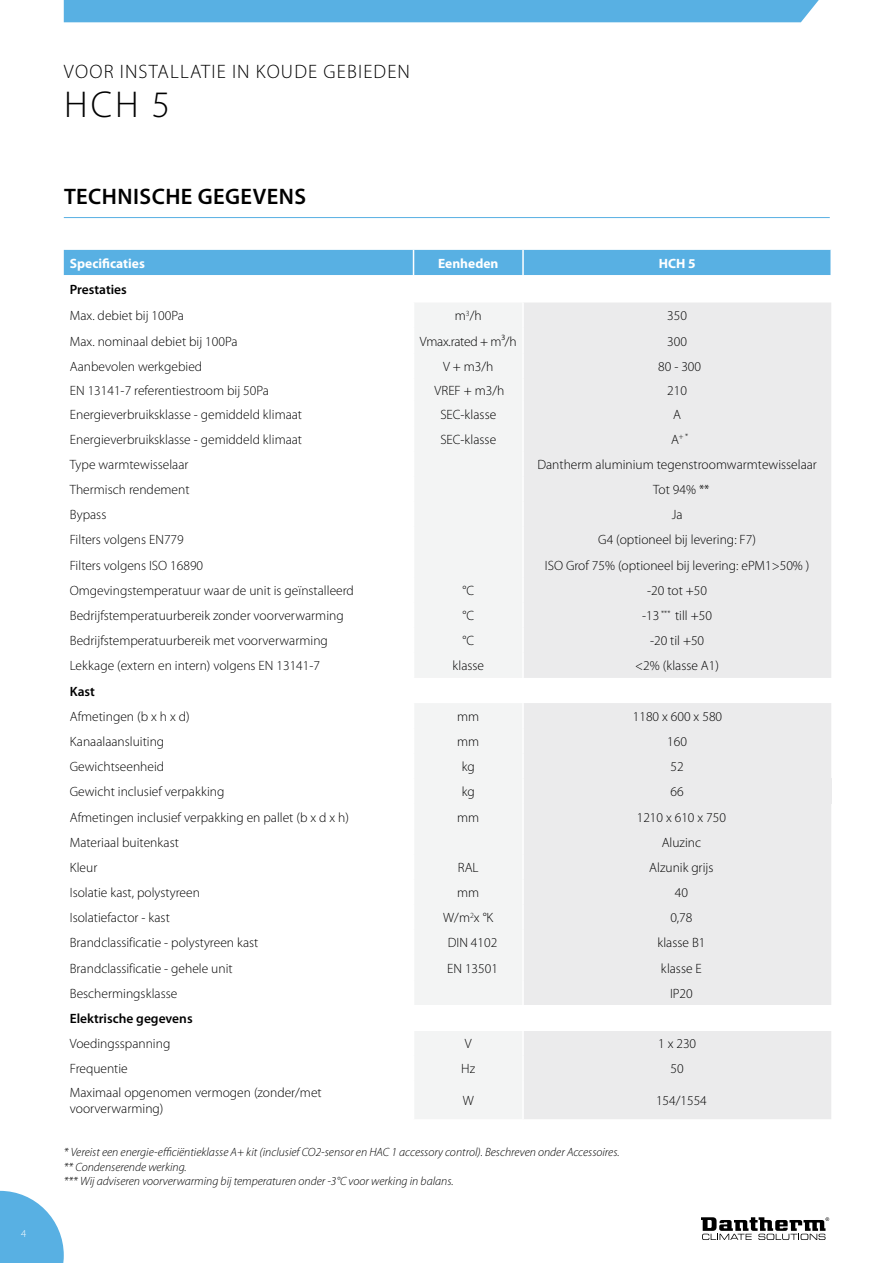
<style>
.page{position:relative;width:893px;height:1263px;background:#fff}
.page>*{position:absolute;margin:0;border:0;box-sizing:border-box;transform-origin:0 0}
.t1{font:300 37.5px "Myriad Pro";color:#000}
.t2{font:600 22.5px "Myriad Pro";letter-spacing:.02em;color:#000}
.t3{font:300 19.5px "Myriad Pro";letter-spacing:.06em;color:#000}
.t4{font:300 13.5px/16.2px "Myriad Pro";color:#000}
.t5{font:600 13.5px "Myriad Pro";color:#000}
.t6{font:700 13.5px "Myriad Pro";color:#fff}
.t7{font:300 13.5px "Myriad Pro";letter-spacing:-.02em;color:#000}
.t8{font:300 13.5px "Myriad Pro";color:#000101}
.t9{font:italic 300 12px/14.4px "Myriad Pro";color:#000}
.t10{font:300 10.5px "Myriad Pro";color:#fff}
.t11{font:300 7.8px "Myriad Pro";color:#000}
.s1{font-size:13.5px}
</style>
<div class="page">
<hr style="left:64px;top:217px;width:766px;height:1px;background:#58b0e3">
<div style="left:415px;top:303px;width:107px;height:816px;background:#f3f4f4"></div>
<div style="left:524px;top:303px;width:307px;height:816px;background:#ebebec"></div>
<div style="left:523px;top:779px;width:308px;height:25px;background:#ebebec"></div>
<div style="left:64px;top:1005px;width:767px;height:25px;background:#fff"></div>
<div style="left:64px;top:250px;width:766px;height:25px;background:#58b0e3"></div>
<hr style="left:522px;top:250px;width:2px;height:25px;background:#fff">
<hr style="left:522px;top:779px;width:2px;height:25px;background:#fff">
<svg style="left:0;top:1191px;width:64px;height:72px"></svg>
<div style="left:64px;top:0;width:755px;height:22px;background:#58b0e3"></div>
<svg style="left:701px;top:1217px;width:128px;height:23px"></svg>
<p class="t10" style="left:21px;top:1227px;width:7px">4</p>
<h3 class="t3" style="left:64px;top:60px;width:348px">VOOR INSTALLATIE IN KOUDE GEBIEDEN</h3>
<h1 class="t1" style="left:64px;top:82px;width:108px">HCH 5</h1>
<h2 class="t2" style="left:64px;top:182px;width:244px">TECHNISCHE GEGEVENS</h2>
<p class="t6" style="left:70px;top:254px;width:77px">Specificaties</p>
<p class="t6" style="left:438px;top:254px;width:62px">Eenheden</p>
<p class="t6" style="left:659px;top:254px;width:38px">HCH 5</p>
<p class="t5" style="left:70px;top:281px;width:58px">Prestaties</p>
<p class="t4" style="left:70px;top:307px;width:116px">Max. debiet bij 100Pa</p>
<p class="t4" style="left:455px;top:307px;width:28px">m<sup>3</sup>/h</p>
<p class="t4" style="left:667px;top:307px;width:21px">350</p>
<p class="t4" style="left:70px;top:333px;width:169px">Max. nominaal debiet bij 100Pa</p>
<p class="t7" style="left:420px;top:333px;width:98px">Vmax.rated + m³/h</p>
<p class="t4" style="left:667px;top:333px;width:21px">300</p>
<p class="t4" style="left:70px;top:358px;width:134px">Aanbevolen werkgebied</p>
<p class="t4" style="left:443px;top:358px;width:52px">V + m3/h</p>
<p class="t4" style="left:658px;top:358px;width:44px">80 - 300</p>
<p class="t4" style="left:70px;top:382px;width:201px">EN 13141-7 referentiestroom bij 50Pa</p>
<p class="t4" style="left:435px;top:382px;width:71px">VREF + m3/h</p>
<p class="t4" style="left:667px;top:382px;width:21px">210</p>
<p class="t4" style="left:70px;top:406px;width:234px">Energieverbruiksklasse - gemiddeld klimaat</p>
<p class="t4" style="left:440px;top:406px;width:57px">SEC-klasse</p>
<p class="t4" style="left:673px;top:406px;width:9px">A</p>
<p class="t4" style="left:70px;top:431px;width:234px">Energieverbruiksklasse - gemiddeld klimaat</p>
<p class="t4" style="left:440px;top:431px;width:57px">SEC-klasse</p>
<p class="t11" style="left:671px;top:432px;width:19px"><span class="s1">A</span>+ *</p>
<p class="t4" style="left:70px;top:456px;width:120px">Type warmtewisselaar</p>
<p class="t4" style="left:537px;top:456px;width:281px">Dantherm aluminium tegenstroomwarmtewisselaar</p>
<p class="t4" style="left:70px;top:481px;width:121px">Thermisch rendement</p>
<p class="t4" style="left:653px;top:481px;width:58px">Tot 94% **</p>
<p class="t4" style="left:70px;top:506px;width:38px">Bypass</p>
<p class="t4" style="left:672px;top:506px;width:12px">Ja</p>
<p class="t4" style="left:70px;top:532px;width:115px">Filters volgens EN779</p>
<p class="t4" style="left:598px;top:532px;width:159px">G4 (optioneel bij levering: F7)</p>
<p class="t4" style="left:70px;top:557px;width:135px">Filters volgens ISO 16890</p>
<p class="t4" style="left:545px;top:557px;width:266px">ISO Grof 75% (optioneel bij levering: ePM1&gt;50% )</p>
<p class="t4" style="left:70px;top:582px;width:286px">Omgevingstemperatuur waar de unit is geïnstalleerd</p>
<p class="t4" style="left:462px;top:582px;width:13px">°C</p>
<p class="t4" style="left:647px;top:582px;width:61px">-20 tot +50</p>
<p class="t4" style="left:70px;top:607px;width:275px">Bedrijfstemperatuurbereik zonder voorverwarming</p>
<p class="t4" style="left:462px;top:607px;width:13px">°C</p>
<p class="t4" style="left:642px;top:607px;width:71px">-13 <sup>***</sup> till +50</p>
<p class="t4" style="left:70px;top:632px;width:260px">Bedrijfstemperatuurbereik met voorverwarming</p>
<p class="t4" style="left:462px;top:632px;width:13px">°C</p>
<p class="t4" style="left:650px;top:632px;width:56px">-20 til +50</p>
<p class="t4" style="left:70px;top:658px;width:252px">Lekkage (extern en intern) volgens EN 13141-7</p>
<p class="t4" style="left:452px;top:658px;width:33px">klasse</p>
<p class="t4" style="left:635px;top:658px;width:85px">&lt;2% (klasse A1)</p>
<p class="t5" style="left:70px;top:682px;width:27px">Kast</p>
<p class="t4" style="left:70px;top:708px;width:121px">Afmetingen (b x h x d)</p>
<p class="t4" style="left:457px;top:708px;width:24px">mm</p>
<p class="t4" style="left:633px;top:708px;width:91px">1180 x 600 x 580</p>
<p class="t4" style="left:70px;top:733px;width:96px">Kanaalaansluiting</p>
<p class="t4" style="left:457px;top:733px;width:24px">mm</p>
<p class="t4" style="left:667px;top:733px;width:21px">160</p>
<p class="t4" style="left:70px;top:758px;width:96px">Gewichtseenheid</p>
<p class="t4" style="left:462px;top:758px;width:15px">kg</p>
<p class="t4" style="left:670px;top:758px;width:15px">52</p>
<p class="t4" style="left:70px;top:784px;width:156px">Gewicht inclusief verpakking</p>
<p class="t4" style="left:462px;top:784px;width:15px">kg</p>
<p class="t4" style="left:670px;top:784px;width:15px">66</p>
<p class="t4" style="left:70px;top:809px;width:281px">Afmetingen inclusief verpakking en pallet (b x d x h)</p>
<p class="t4" style="left:457px;top:809px;width:24px">mm</p>
<p class="t4" style="left:637px;top:809px;width:91px">1210 x 610 x 750</p>
<p class="t4" style="left:70px;top:834px;width:111px">Materiaal buitenkast</p>
<p class="t4" style="left:662px;top:834px;width:41px">Aluzinc</p>
<p class="t4" style="left:70px;top:859px;width:29px">Kleur</p>
<p class="t4" style="left:458px;top:859px;width:22px">RAL</p>
<p class="t4" style="left:649px;top:859px;width:66px">Alzunik grijs</p>
<p class="t4" style="left:70px;top:884px;width:132px">Isolatie kast, polystyreen</p>
<p class="t4" style="left:457px;top:884px;width:24px">mm</p>
<p class="t4" style="left:675px;top:884px;width:15px">40</p>
<p class="t4" style="left:70px;top:909px;width:102px">Isolatiefactor - kast</p>
<p class="t4" style="left:443px;top:909px;width:52px">W/m<sup>2</sup>x °K</p>
<p class="t4" style="left:670px;top:909px;width:24px">0,78</p>
<p class="t4" style="left:70px;top:935px;width:190px">Brandclassificatie - polystyreen kast</p>
<p class="t4" style="left:448px;top:935px;width:51px">DIN 4102</p>
<p class="t4" style="left:657px;top:935px;width:49px">klasse B1</p>
<p class="t4" style="left:70px;top:960px;width:164px">Brandclassificatie - gehele unit</p>
<p class="t4" style="left:447px;top:960px;width:52px">EN 13501</p>
<p class="t4" style="left:661px;top:960px;width:42px">klasse E</p>
<p class="t4" style="left:70px;top:985px;width:109px">Beschermingsklasse</p>
<p class="t4" style="left:670px;top:985px;width:24px">IP20</p>
<p class="t5" style="left:70px;top:1010px;width:124px">Elektrische gegevens</p>
<p class="t4" style="left:70px;top:1035px;width:102px">Voedingsspanning</p>
<p class="t4" style="left:465px;top:1035px;width:8px">V</p>
<p class="t8" style="left:658px;top:1035px;width:40px">1 x 230</p>
<p class="t4" style="left:70px;top:1061px;width:60px">Frequentie</p>
<p class="t4" style="left:461px;top:1061px;width:16px">Hz</p>
<p class="t8" style="left:671px;top:1061px;width:15px">50</p>
<p class="t4" style="left:70px;top:1084px;width:253px">Maximaal opgenomen vermogen (zonder/met voorverwarming)</p>
<p class="t4" style="left:463px;top:1092px;width:13px">W</p>
<p class="t4" style="left:656px;top:1092px;width:52px">154/1554</p>
<p class="t9" style="left:64px;top:1145px;width:557px">* Vereist een energie-efficiëntieklasse A+ kit (inclusief CO2-sensor en HAC 1 accessory control). Beschreven onder Accessoires. ** Condenserende werking.<br>*** Wij adviseren voorverwarming bij temperaturen onder -3°C voor werking in balans.</p>
</div>
